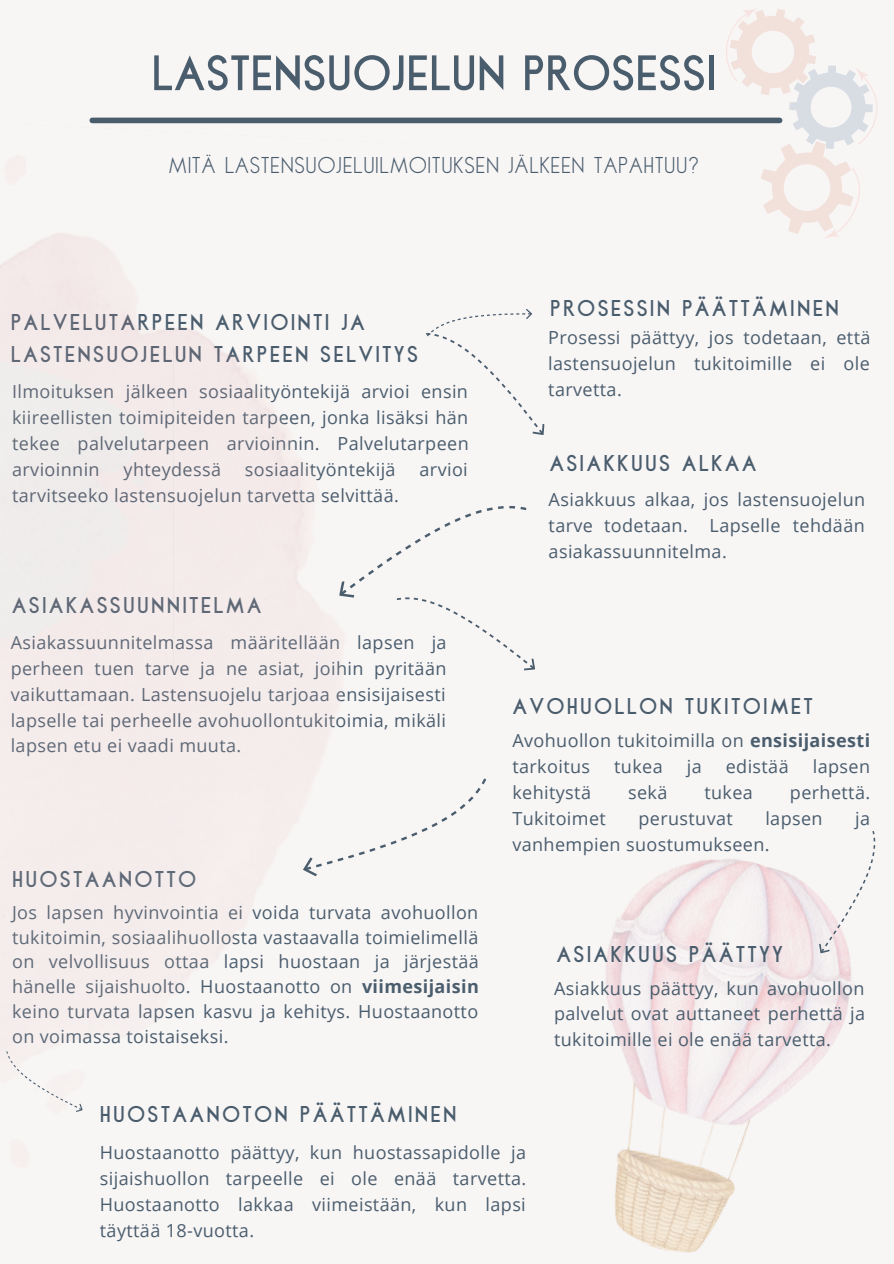
<style>
.page{position:relative;width:894px;height:1264px;background:#fff}
.page>*{position:absolute;margin:0;border:0;box-sizing:border-box;transform-origin:0 0}
.t1{font:700 52.2px "Sinclaire";color:#4a5d6d}
.t2{font:700 24px/32.7px "Sinclaire";letter-spacing:.09em;color:#4a5d6d}
.t3{font:24px "Sinclaire";letter-spacing:.02em;color:#4a5d6d}
.t4{font:18px/26px "Open Sans";letter-spacing:.02em;color:#4a5d6d;text-align:justify}
.s1{font-weight:700}
</style>
<div class="page">
<div style="left:0;top:0;width:893px;height:1263px;background:#f8f5f5"></div>
<img style="left:606px;top:859px;width:249px;height:394px">
<div style="left:92px;top:118px;width:687px;height:5px;background:#4a5d6d"></div>
<svg style="left:710px;top:8px;width:168px;height:230px"></svg>
<svg style="left:411px;top:778px;width:75px;height:59px"></svg>
<svg style="left:426px;top:309px;width:119px;height:126px"></svg>
<svg style="left:407px;top:506px;width:128px;height:165px"></svg>
<svg style="left:805px;top:831px;width:71px;height:125px"></svg>
<img style="left:0;top:117px;width:407px;height:995px">
<p class="t1" style="left:151px;top:47px;width:566px">LASTENSUOJELUN PROSESSI</p>
<p class="t3" style="left:168px;top:153px;width:532px">MITÄ LASTENSUOJELUILMOITUKSEN JÄLKEEN TAPAHTUU?</p>
<p class="t2" style="left:11px;top:305px;width:409px">PALVELUTARPEEN ARVIOINTI JA<br>LASTENSUOJELUN TARPEEN SELVITYS</p>
<p class="t4" style="left:12px;top:378px;width:458px">Ilmoituksen jälkeen sosiaalityöntekijä arvioi ensin kiireellisten toimipiteiden tarpeen, jonka lisäksi hän tekee palvelutarpeen arvioinnin. Palvelutarpeen arvioinnin</p>
<p class="t4" style="left:123px;top:456px;width:99px">yhteydessä</p>
<p class="t4" style="left:245px;top:456px;width:152px">sosiaalityöntekijä</p>
<p class="t4" style="left:419px;top:456px;width:50px">arvioi</p>
<p class="t4" style="left:12px;top:482px;width:388px">tarvitseeko lastensuojelun tarvetta selvittää.</p>
<p class="t2" style="left:12px;top:589px;width:251px">ASIAKASSUUNNITELMA</p>
<p class="t4" style="left:11px;top:629px;width:437px">Asiakassuunnitelmassa määritellään lapsen ja perheen tuen tarve ja ne asiat, joihin pyritään vaikuttamaan. Lastensuojelu tarjoaa ensisijaisesti lapselle tai perheelle avohuollontukitoimia, mikäli lapsen etu ei vaadi muuta.</p>
<p class="t2" style="left:12px;top:863px;width:186px">HUOSTAANOTTO</p>
<p class="t4" style="left:12px;top:899px;width:468px;line-height:24.8px">Jos lapsen hyvinvointia ei voida turvata avohuollon tukitoimin, sosiaalihuollosta vastaavalla toimielimellä on velvollisuus ottaa lapsi huostaan ja järjestää hänelle sijaishuolto. Huostaanotto on <span class="s1">viimesijaisin </span>keino turvata lapsen kasvu ja kehitys. Huostaanotto on voimassa toistaiseksi.</p>
<p class="t2" style="left:550px;top:291px;width:290px">PROSESSIN PÄÄTTÄMINEN</p>
<p class="t4" style="left:548px;top:324px;width:323px">Prosessi päättyy, jos todetaan, että lastensuojelun tukitoimille ei ole tarvetta.</p>
<p class="t2" style="left:549px;top:446px;width:209px">ASIAKKUUS ALKAA</p>
<p class="t4" style="left:548px;top:486px;width:318px">Asiakkuus alkaa, jos lastensuojelun tarve todetaan. Lapselle tehdään asiakassuunnitelma.</p>
<p class="t2" style="left:512px;top:689px;width:302px">AVOHUOLLON TUKITOIMET</p>
<p class="t4" style="left:512px;top:727px;width:359px">Avohuollon tukitoimilla on <span class="s1">ensisijaisesti </span>tarkoitus</p>
<p class="t4" style="left:614px;top:752px;width:50px">tukea</p>
<p class="t4" style="left:686px;top:752px;width:16px">ja</p>
<p class="t4" style="left:725px;top:752px;width:64px">edistää</p>
<p class="t4" style="left:812px;top:752px;width:59px">lapsen</p>
<p class="t4" style="left:512px;top:778px;width:80px">kehitystä</p>
<p class="t4" style="left:628px;top:778px;width:41px">sekä</p>
<p class="t4" style="left:704px;top:778px;width:50px">tukea</p>
<p class="t4" style="left:789px;top:778px;width:82px">perhettä.</p>
<p class="t4" style="left:512px;top:804px;width:95px">Tukitoimet</p>
<p class="t4" style="left:638px;top:804px;width:96px">perustuvat</p>
<p class="t4" style="left:765px;top:804px;width:59px">lapsen</p>
<p class="t4" style="left:854px;top:804px;width:16px">ja</p>
<p class="t4" style="left:512px;top:830px;width:259px">vanhempien suostumukseen.</p>
<p class="t2" style="left:556px;top:937px;width:228px">ASIAKKUUS PÄÄTTYY</p>
<p class="t4" style="left:554px;top:974px;width:312px">Asiakkuus päättyy, kun avohuollon palvelut ovat auttaneet perhettä ja tukitoimille ei ole enää tarvetta.</p>
<p class="t2" style="left:100px;top:1097px;width:358px">HUOSTAANOTON PÄÄTTÄMINEN</p>
<p class="t4" style="left:100px;top:1138px;width:428px">Huostaanotto päättyy, kun huostassapidolle ja sijaishuollon tarpeelle ei ole enää tarvetta.<br>Huostaanotto lakkaa viimeistään, kun lapsi täyttää 18-vuotta.</p>
</div>
